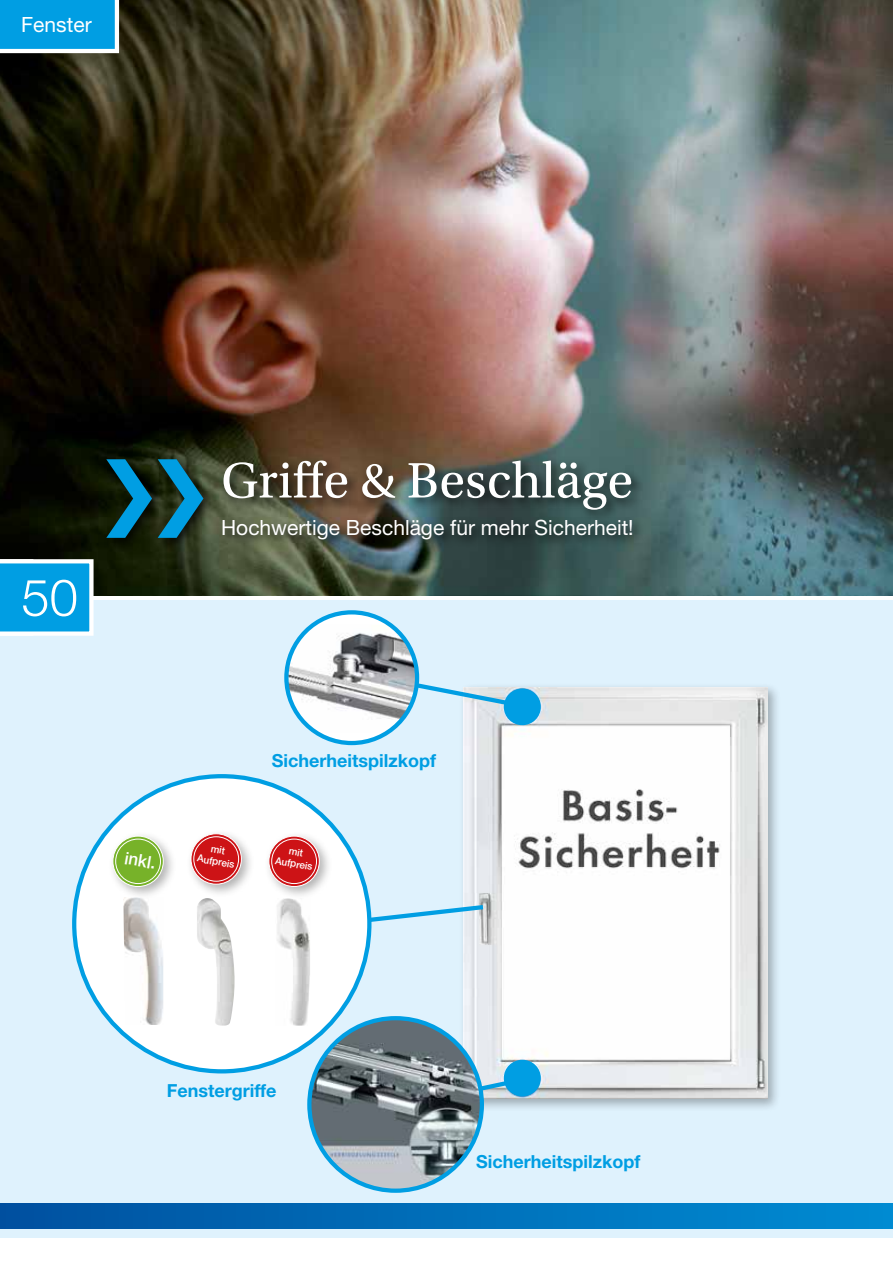
<style>
.page{position:relative;width:893px;height:1263px;background:#fff}
.page>*{position:absolute;margin:0;border:0;box-sizing:border-box;transform-origin:0 0}
.t1{font:52.5px "Utopia Std";color:#fff}
.t2{font:300 51px "Helvetica Neue LT Pro";color:#fff}
.t3{font:21px "Helvetica Neue LT Pro";color:#fff}
.t4{font:700 18px "Helvetica Neue LT Pro";color:#009ee3}
.t5{font:500 17.4px "Helvetica Neue LT Pro";color:#fff}
.t6{font:500 10.2px/12px "Helvetica Neue LT Pro";color:#fff;text-align:center}
</style>
<div class="page">
<div style="left:0;top:600px;width:893px;height:637px;background:#dff2fd"></div>
<div style="left:0;top:1203px;width:893px;height:26px;background:linear-gradient(to right,#0051a0,#008cd3)"></div>
<svg style="left:892px;top:1203px;width:1px;height:26px"></svg>
<img style="left:0;top:0;width:893px;height:595px">
<div style="left:103px;top:454px;width:542px;height:98px;background:#000;opacity:.75"></div>
<svg style="left:106px;top:459px;width:97px;height:79px;background:#115361"></svg>
<div style="left:459px;top:682px;width:323px;height:430px;background:#000;opacity:.3"></div>
<img style="left:464px;top:687px;width:304px;height:412px">
<svg style="left:370px;top:902px;width:118px;height:26px"></svg>
<div style="left:74px;top:776px;width:295px;height:295px;background:#fff;border-radius:50%"></div>
<img style="left:123px;top:900px;width:40px;height:125px">
<img style="left:197px;top:898px;width:38px;height:128px">
<img style="left:277px;top:900px;width:33px;height:125px">
<div style="left:108px;top:831px;width:69px;height:69px;background:#000;opacity:.3"></div>
<div style="left:113px;top:836px;width:50px;height:50px;background:#77b229;border-radius:50%"></div>
<div style="left:113px;top:836px;width:51px;height:51px;border:1px solid #fff;border-radius:50%"></div>
<div style="left:115px;top:839px;width:46px;height:45px;border:1px solid #fff;border-radius:50%"></div>
<div style="left:186px;top:829px;width:69px;height:69px;background:#000;opacity:.3"></div>
<div style="left:191px;top:834px;width:50px;height:50px;background:#cd1316;border-radius:50%"></div>
<div style="left:191px;top:833px;width:51px;height:51px;border:1px solid #fff;border-radius:50%"></div>
<div style="left:193px;top:836px;width:46px;height:45px;border:1px solid #fff;border-radius:50%"></div>
<div style="left:264px;top:831px;width:69px;height:69px;background:#000;opacity:.3"></div>
<div style="left:269px;top:836px;width:50px;height:50px;background:#cd1316;border-radius:50%"></div>
<div style="left:269px;top:836px;width:51px;height:51px;border:1px solid #fff;border-radius:50%"></div>
<div style="left:271px;top:839px;width:46px;height:45px;border:1px solid #fff;border-radius:50%"></div>
<svg style="left:417px;top:666px;width:99px;height:43px"></svg>
<svg style="left:0;top:0;width:147px;height:55px;background:#1f8cb7"></svg>
<svg style="left:0;top:559px;width:94px;height:77px;background:#27ace6"></svg>
<svg style="left:477px;top:1075px;width:51px;height:30px"></svg>
<svg style="left:286px;top:612px;width:131px;height:131px"></svg>
<img style="left:286px;top:625px;width:131px;height:107px">
<div style="left:284px;top:610px;width:135px;height:135px;border:4px solid #009ee3;border-radius:50%"></div>
<div style="left:504px;top:688px;width:37px;height:37px;background:#009ee3;border-radius:50%"></div>
<div style="left:504px;top:1060px;width:37px;height:36px;background:#009ee3;border-radius:50%"></div>
<img style="left:309px;top:1018px;width:173px;height:173px;border-radius:86px">
<div style="left:307px;top:1016px;width:177px;height:177px;border:4px solid #009ee3;border-radius:50%"></div>
<p class="t3" style="left:21px;top:12px;width:98px">Haustüren</p>
<p class="t3" style="left:21px;top:12px;width:72px">Fenster</p>
<h2 class="t2" style="left:21px;top:566px;width:58px">50</h2>
<h1 class="t1" style="left:221px;top:452px;width:413px">Griffe &amp; Beschläge</h1>
<p class="t3" style="left:221px;top:514px;width:414px">Hochwertige Beschläge für mehr Sicherheit!</p>
<p class="t4" style="left:272px;top:750px;width:166px">Sicherheitspilzkopf</p>
<p class="t5" style="left:127px;top:847px;width:33px;rotate:10deg">inkl.</p>
<p class="t6" style="left:201px;top:840px;width:39px;rotate:10deg">mit<br>Aufpreis</p>
<p class="t6" style="left:278px;top:842px;width:39px;rotate:10deg">mit<br>Aufpreis</p>
<p class="t4" style="left:167px;top:1079px;width:111px">Fenstergriffe</p>
<p class="t4" style="left:476px;top:1150px;width:166px">Sicherheitspilzkopf</p>
</div>
